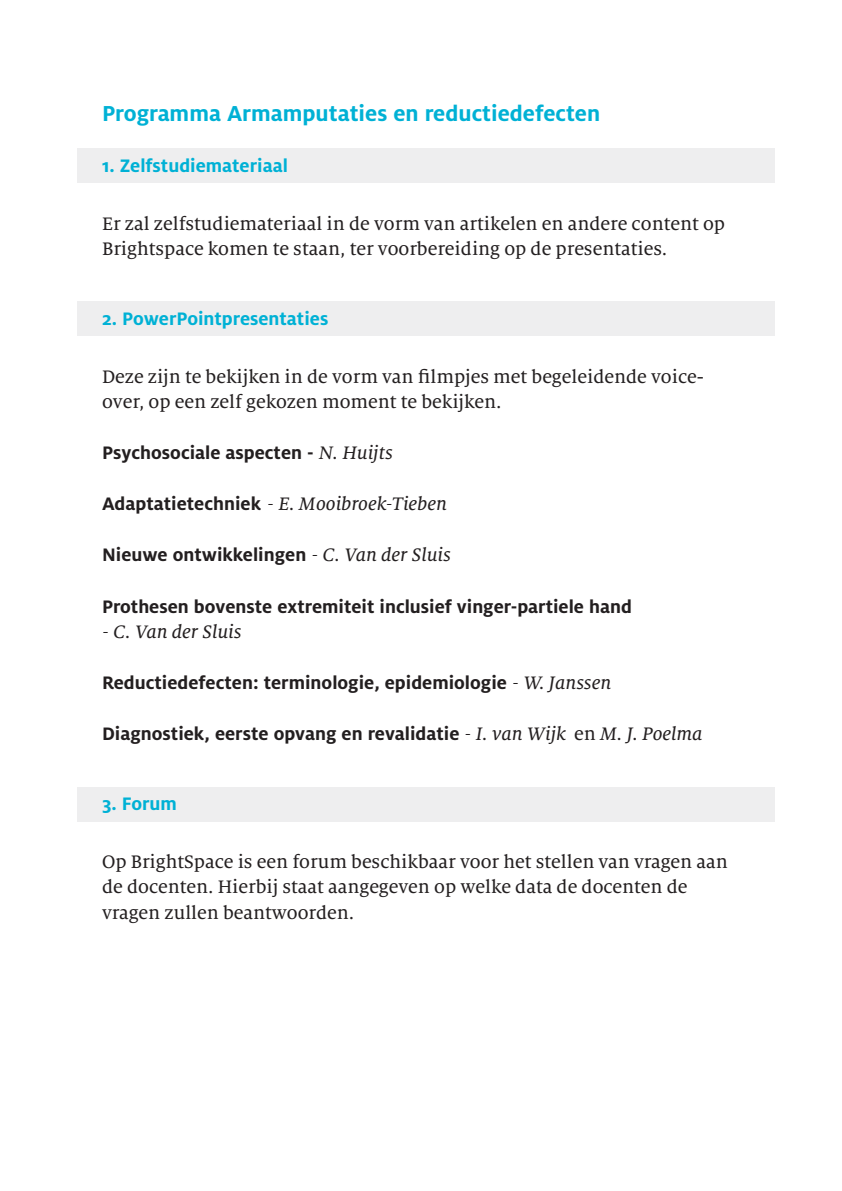
<style>
.page{position:relative;width:842px;height:1191px;background:#fff}
.page>*{position:absolute;margin:0;border:0;box-sizing:border-box;transform-origin:0 0}
.Paragraafkop{font:700 24px "Milo OT";color:#00b1d5}
.Leestekst{font:20px/25.6px "Milo Serif OT Text";color:#231f20}
.Subparagraafkop{font:700 20px "Milo OT";color:#231f20}
.Subparagraafkop-2{font:700 20px "Milo OT";color:#00b1d5}
.Subparagraafkop-3{font:20px "Milo Serif OT Text Ita";color:#231f20}
.s1{font-family:"Milo Serif OT Text Ita";font-weight:400}
.s2{font-family:"Milo OT";font-weight:700}
.s3{font-family:"Milo Serif OT Text";font-weight:400}
</style>
<div class="page">
<div style="left:77px;top:787px;width:698px;height:34px;background:#eeeeef"></div>
<div style="left:77px;top:149px;width:698px;height:34px;background:#eeeeef"></div>
<div style="left:77px;top:302px;width:698px;height:34px;background:#eeeeef"></div>
<p class="Paragraafkop" style="left:102px;top:100px;width:500px">Programma Armamputaties en reductiedefecten</p>
<p class="Subparagraafkop-2" style="left:102px;top:155px;width:187px">1. Zelfstudiemateriaal</p>
<p class="Leestekst" style="left:102px;top:211px;width:624px">Er zal zelfstudiemateriaal in de vorm van artikelen en andere content op<br>Brightspace komen te staan, ter voorbereiding op de presentaties.</p>
<p class="Subparagraafkop-2" style="left:102px;top:307px;width:228px">2. PowerPointpresentaties</p>
<p class="Leestekst" style="left:102px;top:364px;width:603px">Deze zijn te bekijken in de vorm van filmpjes met begeleidende voice&shy;over, op een zelf gekozen moment te bekijken.</p>
<p class="Subparagraafkop" style="left:102px;top:442px;width:292px">Psychosociale aspecten - <span class="s1">N. Huijts</span></p>
<p class="Subparagraafkop-3" style="left:102px;top:494px;width:346px"><span class="s2">Adaptatietechniek</span> - E. Mooibroek-Tieben</p>
<p class="Subparagraafkop" style="left:102px;top:544px;width:350px">Nieuwe ontwikkelingen <span class="s1">- C. Van der Sluis</span></p>
<p class="Subparagraafkop" style="left:102px;top:595px;width:531px">Prothesen bovenste extremiteit inclusief vinger-partiele hand</p>
<p class="Subparagraafkop-3" style="left:102px;top:621px;width:141px">- C. Van der Sluis</p>
<p class="Subparagraafkop" style="left:102px;top:671px;width:511px">Reductiedefecten: terminologie, epidemiologie <span class="s1">- W. Janssen</span></p>
<p class="Subparagraafkop" style="left:102px;top:722px;width:602px">Diagnostiek, eerste opvang en revalidatie <span class="s1">- I. van Wijk</span> <span class="s3">en</span> <span class="s1">M. J. Poelma</span></p>
<p class="Subparagraafkop-2" style="left:102px;top:792px;width:76px">3. Forum</p>
<p class="Leestekst" style="left:102px;top:849px;width:627px">Op BrightSpace is een forum beschikbaar voor het stellen van vragen aan de docenten. Hierbij staat aangegeven op welke data de docenten de vragen zullen beantwoorden.</p>
</div>
